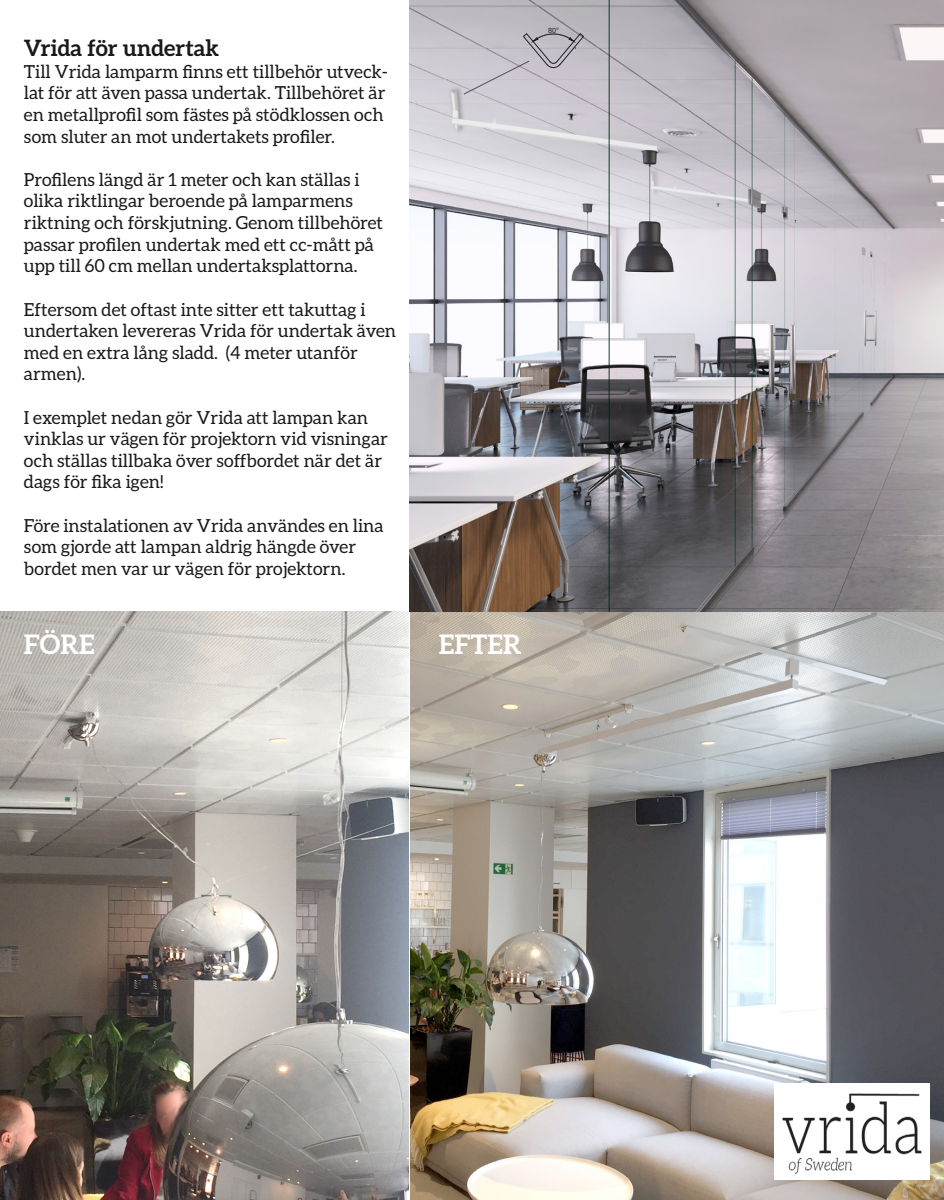
<style>
.page{position:relative;width:944px;height:1200px;background:#fff}
.page>*{position:absolute;margin:0;border:0;box-sizing:border-box;transform-origin:0 0}
.t1{font:700 27px "Aleo";color:#fff}
.t2{font:700 22.5px "Aleo";color:#191919}
.t3{font:18px/21.6px "Aleo";color:#191919}
.t4{font:7.2px "Arial";color:#231f20}
</style>
<div class="page">
<img style="left:410px;top:0;width:534px;height:1199px">
<img style="left:0;top:611px;width:409px;height:588px">
<img style="left:775px;top:1083px;width:155px;height:96px">
<svg style="left:459px;top:4px;width:149px;height:91px;background:#bebac2"></svg>
<p class="t2" style="left:24px;top:35px;width:197px">Vrida för undertak</p>
<p class="t3" style="left:24px;top:60px;width:366px">Till Vrida lamparm finns ett tillbehör utveck&shy;lat för att även passa undertak. Tillbehöret är en metallprofil som fästes på stödklossen och som sluter an mot undertakets profiler.</p>
<p class="t3" style="left:24px;top:168px;width:361px">Profilens längd är 1 meter och kan ställas i olika riktlingar beroende på lamparmens riktning och förskjutning. Genom tillbehöret passar profilen undertak med ett cc-mått på upp till 60 cm mellan undertaksplattorna.</p>
<p class="t3" style="left:24px;top:298px;width:374px">Eftersom det oftast inte sitter ett takuttag i undertaken levereras Vrida för undertak även med en extra lång sladd. (4 meter utanför armen).</p>
<p class="t3" style="left:24px;top:406px;width:366px">I exemplet nedan gör Vrida att lampan kan vinklas ur vägen för projektorn vid visningar och ställas tillbaka över soffbordet när det är dags för fika igen!</p>
<p class="t3" style="left:24px;top:514px;width:361px">Före instalationen av Vrida användes en lina som gjorde att lampan aldrig hängde över bordet men var ur vägen för projektorn.</p>
<p class="t1" style="left:24px;top:628px;width:72px">FÖRE</p>
<p class="t1" style="left:439px;top:628px;width:84px">EFTER</p>
<p class="t4" style="left:548px;top:25px;width:13px">80°</p>
</div>
